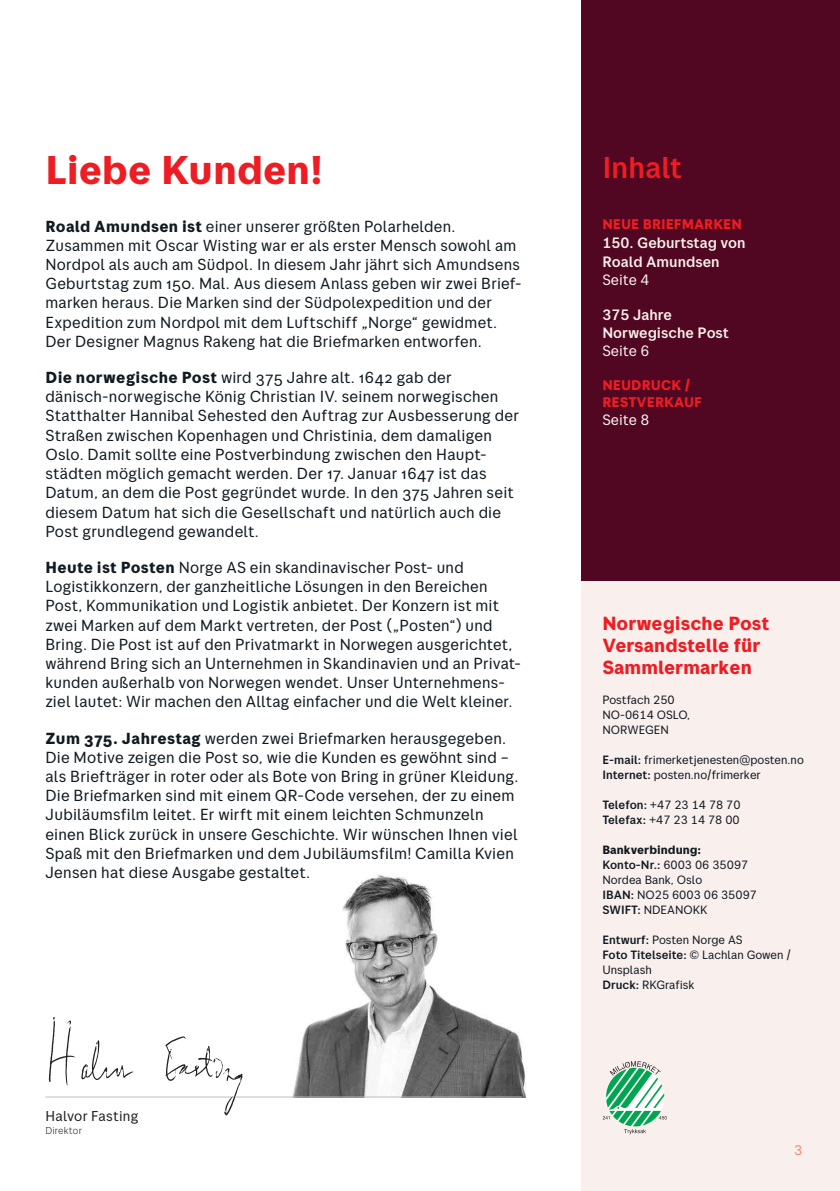
<style>
.page{position:relative;width:840px;height:1191px;background:#fff}
.page>*{position:absolute;margin:0;border:0;box-sizing:border-box;transform-origin:0 0}
.Overskrift__3{font:700 40px "Posten Sans";letter-spacing:.005em;color:#ee1d23}
.t1{font:500 30px "Posten Sans";color:#ee1d23}
.t2{font:700 19px/22px "Posten Sans";color:#ee1d23}
.Brødtekst_3_ord_intr{font:16px/19.2px "Posten Sans";letter-spacing:.015em;color:#101a21}
.t3{font:500 15px/18.4px "Posten Sans";color:#f9efed}
.t4{font:15px "Posten Sans";color:#f9efed}
.t5{font:14.2px "Posten Sans";letter-spacing:.015em;color:#231f20}
.t6{font:700 14px/16.8px "Posten Sans";color:#ee1d23}
.t7{font:14px "Posten Sans";color:#f48873}
.t8{font:12px/15px "Posten Sans";color:#101a21}
.t9{font:300 10px "Posten Sans";letter-spacing:.025em;color:#231f20}
.s1{font-weight:700}
.s2{font-weight:400}
.s3{font-weight:500}
</style>
<div class="page">
<div style="left:581px;top:0;width:258px;height:581px;background:#510621"></div>
<div style="left:581px;top:581px;width:258px;height:610px;background:#f9efed"></div>
<svg style="left:602px;top:1061px;width:64px;height:73px"></svg>
<img style="left:292px;top:874px;width:234px;height:223px">
<hr style="left:45px;top:1096px;width:477px;height:1px;background:#bcbdc0">
<img style="left:45px;top:1017px;width:198px;height:99px">
<p class="Overskrift__3" style="left:45px;top:146px;width:278px">Liebe Kunden!</p>
<p class="Brødtekst_3_ord_intr" style="left:45px;top:216px;width:477px"><span class="s1">Roald Amundsen ist</span> einer unserer größten Polarhelden.<br>Zusammen mit Oscar Wisting war er als erster Mensch sowohl am Nordpol als auch am Südpol. In diesem Jahr jährt sich Amundsens Geburtstag zum 150. Mal. Aus diesem Anlass geben wir zwei Brief&shy;marken heraus. Die Marken sind der Südpolexpedition und der Expedition zum Nordpol mit dem Luftschiff „Norge“ gewidmet.<br>Der Designer Magnus Rakeng hat die Briefmarken entworfen.</p>
<p class="Brødtekst_3_ord_intr" style="left:45px;top:368px;width:475px"><span class="s1">Die norwegische Post</span> wird 375 Jahre alt. 1642 gab der dänisch-norwegische König Christian IV. seinem norwegischen Statthalter Hannibal Sehested den Auftrag zur Ausbesserung der Straßen zwischen Kopenhagen und Christinia, dem damaligen Oslo. Damit sollte eine Postverbindung zwischen den Haupt&shy;städten möglich gemacht werden. Der 17. Januar 1647 ist das Datum, an dem die Post gegründet wurde. In den 375 Jahren seit diesem Datum hat sich die Gesellschaft und natürlich auch die Post grundlegend gewandelt.</p>
<p class="Brødtekst_3_ord_intr" style="left:45px;top:557px;width:476px"><span class="s1">Heute ist Posten</span> Norge AS ein skandinavischer Post- und Logistikkonzern, der ganzheitliche Lösungen in den Bereichen Post, Kommunikation und Logistik anbietet. Der Konzern ist mit zwei Marken auf dem Markt vertreten, der Post („Posten“) und Bring. Die Post ist auf den Privatmarkt in Norwegen ausgerichtet, während Bring sich an Unternehmen in Skandinavien und an Privat&shy;kunden außerhalb von Norwegen wendet. Unser Unternehmens&shy;ziel lautet: Wir machen den Alltag einfacher und die Welt kleiner.</p>
<p class="Brødtekst_3_ord_intr" style="left:45px;top:728px;width:474px"><span class="s1">Zum 375. Jahrestag</span> werden zwei Briefmarken herausgegeben.<br>Die Motive zeigen die Post so, wie die Kunden es gewöhnt sind – als Briefträger in roter oder als Bote von Bring in grüner Kleidung.<br>Die Briefmarken sind mit einem QR-Code versehen, der zu einem Jubiläumsfilm leitet. Er wirft mit einem leichten Schmunzeln einen Blick zurück in unsere Geschichte. Wir wünschen Ihnen viel Spaß mit den Briefmarken und dem Jubiläumsfilm! Camilla Kvien Jensen hat diese Ausgabe gestaltet.</p>
<p class="t5" style="left:45px;top:1107px;width:95px">Halvor Fasting</p>
<p class="t9" style="left:45px;top:1124px;width:38px">Direktor</p>
<p class="t1" style="left:602px;top:150px;width:81px">Inhalt</p>
<p class="t6" style="left:602px;top:216px;width:141px">NEUE BRIEFMARKEN</p>
<p class="t3" style="left:602px;top:234px;width:145px">150. Geburtstag von<br>Roald Amundsen<br><span class="s2">Seite 4</span></p>
<p class="t3" style="left:602px;top:306px;width:128px">375 Jahre<br>Norwegische Post<br><span class="s2">Seite 6</span></p>
<p class="t6" style="left:602px;top:377px;width:101px">NEUDRUCK /<br>RESTVERKAUF</p>
<p class="t4" style="left:602px;top:410px;width:49px">Seite 8</p>
<p class="t2" style="left:602px;top:612px;width:168px">Norwegische Post<br>Versandstelle für<br>Sammlermarken</p>
<p class="t8" style="left:602px;top:692px;width:89px">Postfach 250<br>NO-0614 OSLO,<br>NORWEGEN</p>
<p class="t8" style="left:602px;top:752px;width:203px"><span class="s3">E-mail:</span> frimerketjenesten@posten.no<br><span class="s3">Internet:</span> posten.no/frimerker</p>
<p class="t8" style="left:602px;top:797px;width:140px"><span class="s3">Telefon:</span> +47 23 14 78 70<br><span class="s3">Telefax:</span> +47 23 14 78 00</p>
<p class="t8" style="left:602px;top:842px;width:156px"><span class="s1">Bankverbindung:<br></span><span class="s3">Konto-Nr.:</span> 6003 06 35097<br>Nordea Bank, Oslo<br><span class="s3">IBAN:</span> NO25 6003 06 35097<br><span class="s3">SWIFT:</span> NDEANOKK</p>
<p class="t8" style="left:602px;top:932px;width:190px"><span class="s3">Entwurf:</span> Posten Norge AS<br><span class="s3">Foto Titelseite:</span> © Lachlan Gowen /<br>Unsplash<br><span class="s3">Druck:</span> RKGrafisk</p>
<p class="t7" style="left:793px;top:1142px;width:10px">3</p>
</div>
